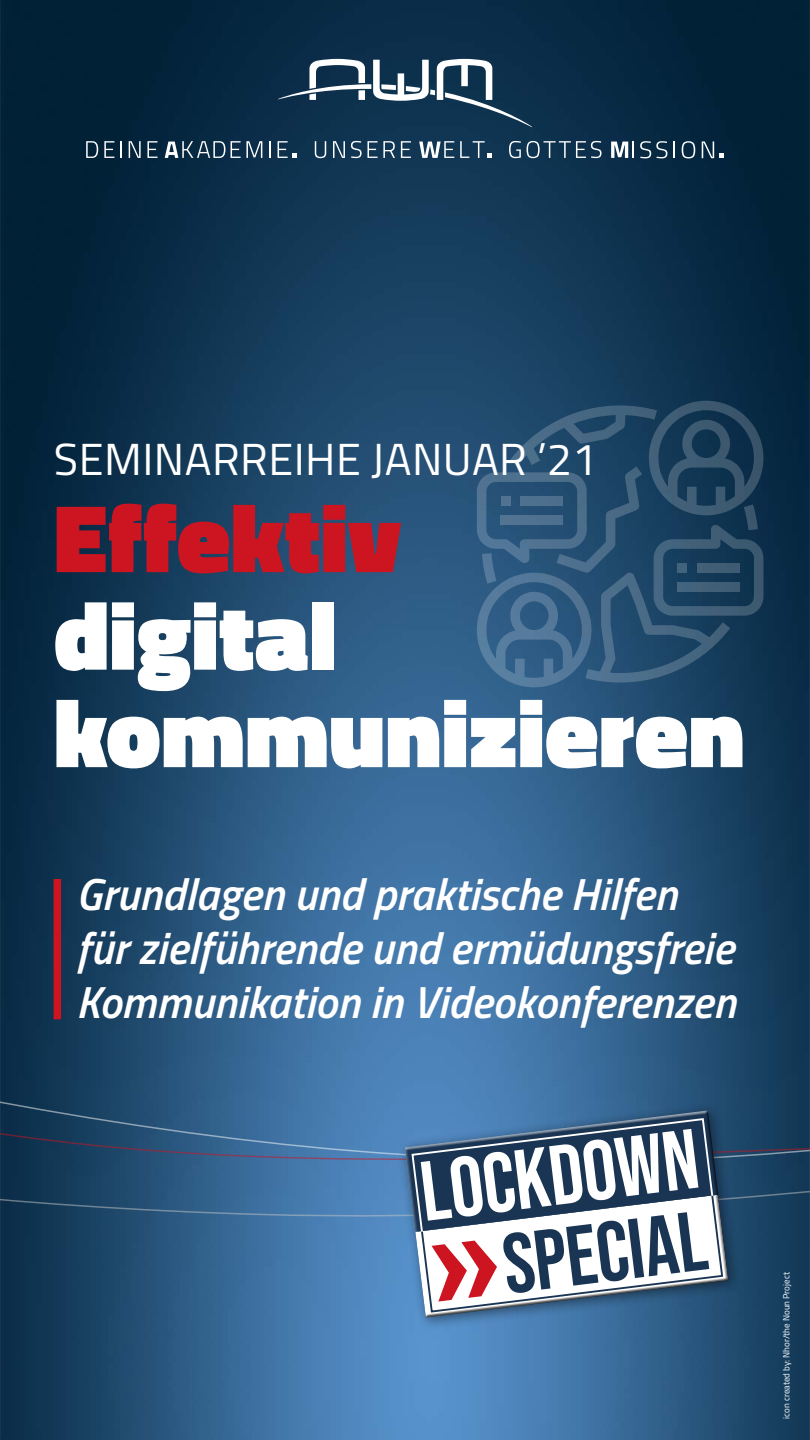
<style>
.page{position:relative;width:810px;height:1440px;background:#fff}
.page>*{position:absolute;margin:0;border:0;box-sizing:border-box;transform-origin:0 0}
.t1{font:900 97.5px/97.5px "Titillium Web";color:#fff}
.t2{font:900 97.5px "Titillium Web";color:#cd1421}
.t3{font:84.38px "Bebas Neue";color:#fff}
.t4{font:84.38px "Bebas Neue";color:#1a3553}
.t5{font:italic 600 45px/54px "Titillium Web";color:#fff}
.t6{font:45px "Titillium Web";letter-spacing:.01em;color:#fff}
.t7{font:9px "Titillium Web";color:#fff}
</style>
<div class="page">
<img style="left:0;top:0;width:810px;height:1440px">
<div style="left:54px;top:879px;width:7px;height:140px;background:#cd1421"></div>
<svg style="left:477px;top:401px;width:286px;height:286px;background:#2a5171"></svg>
<div style="left:678px;top:563px;width:9px;height:10px;background:#42637d"></div>
<div style="left:697px;top:563px;width:43px;height:10px;background:#405e75"></div>
<div style="left:678px;top:582px;width:62px;height:10px;background:#425f77"></div>
<svg style="left:278px;top:59px;width:254px;height:68px"></svg>
<svg style="left:86px;top:141px;width:12px;height:17px"></svg>
<svg style="left:104px;top:141px;width:10px;height:17px"></svg>
<svg style="left:120px;top:141px;width:2px;height:17px"></svg>
<svg style="left:129px;top:141px;width:12px;height:17px"></svg>
<svg style="left:147px;top:141px;width:11px;height:17px"></svg>
<svg style="left:165px;top:141px;width:60px;height:17px"></svg>
<svg style="left:231px;top:141px;width:31px;height:17px"></svg>
<svg style="left:269px;top:141px;width:2px;height:17px"></svg>
<svg style="left:278px;top:141px;width:19px;height:17px"></svg>
<svg style="left:315px;top:141px;width:11px;height:17px"></svg>
<svg style="left:333px;top:141px;width:12px;height:17px"></svg>
<svg style="left:351px;top:141px;width:11px;height:17px"></svg>
<svg style="left:368px;top:141px;width:27px;height:17px"></svg>
<svg style="left:401px;top:141px;width:10px;height:17px"></svg>
<svg style="left:419px;top:141px;width:35px;height:17px"></svg>
<svg style="left:460px;top:141px;width:32px;height:17px"></svg>
<svg style="left:509px;top:141px;width:12px;height:17px"></svg>
<svg style="left:527px;top:141px;width:75px;height:17px"></svg>
<svg style="left:611px;top:141px;width:23px;height:17px"></svg>
<svg style="left:640px;top:141px;width:27px;height:17px"></svg>
<svg style="left:674px;top:141px;width:1px;height:17px"></svg>
<svg style="left:682px;top:141px;width:13px;height:17px"></svg>
<svg style="left:702px;top:141px;width:22px;height:17px"></svg>
<svg style="left:0;top:1162px;width:810px;height:55px;background:#2e5a82"></svg>
<svg style="left:0;top:925px;width:810px;height:237px;background:#305c85"></svg>
<div style="left:397px;top:1103px;width:344px;height:228px;background:#000;opacity:.45"></div>
<svg style="left:402px;top:1108px;width:330px;height:213px"></svg>
<p class="t6" style="left:54px;top:426px;width:545px">SEMINARREIHE JANUAR ’21</p>
<h1 class="t2" style="left:54px;top:467px;width:349px">Effektiv</h1>
<h1 class="t1" style="left:54px;top:587px;width:692px">digital kommunizieren</h1>
<p class="t5" style="left:76px;top:865px;width:661px">Grundlagen und praktische Hilfen für zielführende und ermüdungsfreie<br>Kommunikation in Videokonferenzen</p>
<h2 class="t3" style="left:415px;top:1145px;width:281px;rotate:-7deg">LOCKDOWN</h2>
<h2 class="t4" style="left:498px;top:1217px;width:206px;rotate:-7deg">SPECIAL</h2>
<p class="t7" style="left:780px;top:1419px;width:148px;rotate:-90deg">icon created by: Nhor/the Noun Project</p>
</div>
